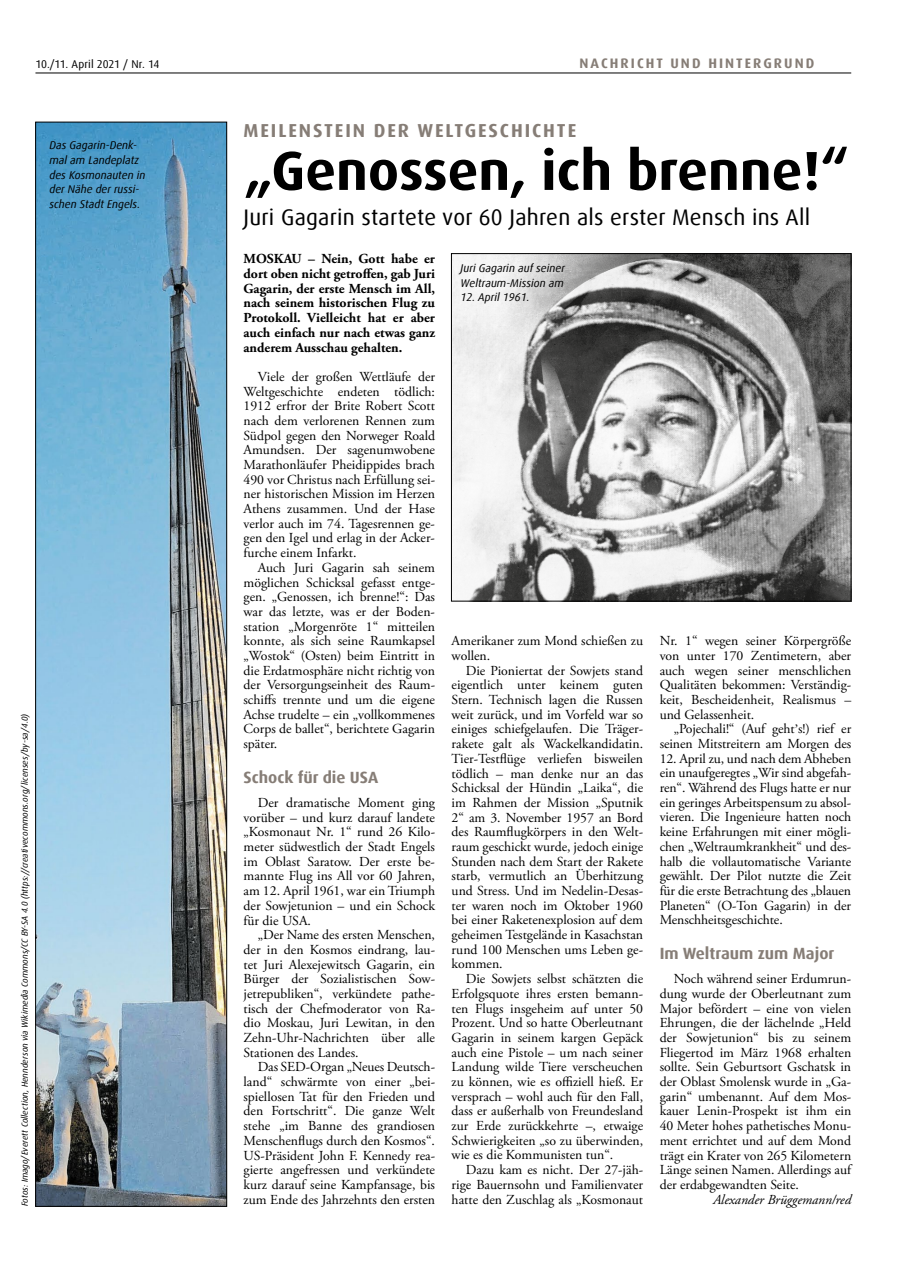
<style>
.page{position:relative;width:908px;height:1276px;background:#fff}
.page>*{position:absolute;margin:0;border:0;box-sizing:border-box;transform-origin:0 0}
.t1{font:700 55px "Dax Offc Pro";color:#000}
.t2{font:22.5px "Dax Offc Pro";letter-spacing:.01em;color:#000}
.t3{font:700 18.75px "Dax Offc Pro";letter-spacing:.1em;color:#867d76}
.t4{font:700 16.25px "Dax Offc Pro";color:#867d76}
.t5{font:13.75px/14.6px "Adobe Garamond Pro";color:#000;text-align:justify}
.t6{font:700 13.75px/14.6px "Adobe Garamond Pro";color:#000;text-align:justify}
.t7{font:700 13.75px "Dax Offc Pro";letter-spacing:.15em;color:#867d76}
.t8{font:italic 13.75px "Adobe Garamond Pro";color:#000}
.t9{font:italic 11.25px/14.8px "Dax Offc Pro";color:#000}
.t10{font:11.25px "Dax Offc Pro";letter-spacing:-.01em;color:#000}
.t11{font:italic 8.75px "Dax Offc Pro";color:#000}
</style>
<div class="page">
<hr style="left:35px;top:73px;width:815px;height:1px;background:#000">
<img style="left:453px;top:255px;width:395px;height:344px">
<div style="left:451px;top:253px;width:399px;height:348px;border:1px solid #000"></div>
<img style="left:37px;top:124px;width:188px;height:1080px">
<div style="left:35px;top:122px;width:192px;height:1084px;border:1px solid #000"></div>
<p class="t10" style="left:35px;top:56px;width:125px">10./11. April 2021 / Nr. 14</p>
<p class="t7" style="left:579px;top:54px;width:236px">NACHRICHT UND HINTERGRUND</p>
<p class="t9" style="left:49px;top:138px;width:98px">Das Gagarin-Denk&shy;mal am Landeplatz des Kosmonauten in der Nähe der russi&shy;schen Stadt Engels.</p>
<p class="t11" style="left:19px;top:1206px;width:495px;rotate:-90deg">Fotos: Imago/Everett Collection, Hennderson via Wikimedia Commons/CC BY-SA 4.0 (https://creativecommons.org/licenses/by-sa/4.0)</p>
<h3 class="t3" style="left:243px;top:119px;width:334px">MEILENSTEIN DER WELTGESCHICHTE</h3>
<h1 class="t1" style="left:243px;top:135px;width:606px">„Genossen, ich brenne!“</h1>
<h2 class="t2" style="left:243px;top:202px;width:568px">Juri Gagarin startete vor 60 Jahren als erster Mensch ins All</h2>
<p class="t6" style="left:243px;top:252px;width:193px">MOSKAU – Nein, Gott habe er dort oben nicht getroffen, gab Juri Gagarin, der erste Mensch im All, nach seinem historischen Flug zu Protokoll. Vielleicht hat er aber auch einfach nur nach etwas ganz anderem Ausschau gehalten.</p>
<p class="t5" style="left:243px;top:370px;width:193px;text-indent:14px">Viele der großen Wettläufe der Weltgeschichte endeten tödlich:<br>1912 erfror der Brite Robert Scott nach dem verlorenen Rennen zum Südpol gegen den Norweger Roald Amundsen. Der sagenumwobene Marathonläufer Pheidippides brach 490 vor Christus nach Erfüllung sei&shy;ner historischen Mission im Herzen Athens zusammen. Und der Hase verlor auch im 74. Tagesrennen ge&shy;gen den Igel und erlag in der Acker&shy;furche einem Infarkt.</p>
<p class="t5" style="left:243px;top:560px;width:193px;text-indent:14px">Auch Juri Gagarin sah seinem möglichen Schicksal gefasst entge&shy;gen. „Genossen, ich brenne!“: Das war das letzte, was er der Boden&shy;station „Morgenröte 1“ mitteilen konnte, als sich seine Raumkapsel „Wostok“ (Osten) beim Eintritt in die Erdatmosphäre nicht richtig von der Versorgungseinheit des Raum&shy;schiffs trennte und um die eigene Achse trudelte – ein „vollkommenes Corps de ballet“, berichtete Gagarin später.</p>
<p class="t4" style="left:243px;top:767px;width:136px">Schock für die USA</p>
<p class="t5" style="left:243px;top:796px;width:193px;text-indent:14px">Der dramatische Moment ging vorüber – und kurz darauf landete „Kosmonaut Nr. 1“ rund 26 Kilo&shy;meter südwestlich der Stadt Engels im Oblast Saratow. Der erste be&shy;mannte Flug ins All vor 60 Jahren, am 12. April 1961, war ein Triumph der Sowjetunion – und ein Schock für die USA.</p>
<p class="t5" style="left:243px;top:928px;width:193px;text-indent:14px">„Der Name des ersten Menschen, der in den Kosmos eindrang, lau&shy;tet Juri Alexejewitsch Gagarin, ein Bürger der Sozialistischen Sow&shy;jetrepubliken“, verkündete pathe&shy;tisch der Chefmoderator von Ra&shy;dio Moskau, Juri Lewitan, in den Zehn-Uhr-Nachrichten über alle Stationen des Landes.</p>
<p class="t5" style="left:243px;top:1060px;width:193px;text-indent:14px">Das SED-Organ „Neues Deutsch&shy;land“ schwärmte von einer „bei&shy;spiellosen Tat für den Frieden und den Fortschritt“. Die ganze Welt stehe „im Banne des grandiosen Menschenflugs durch den Kosmos“.<br>US-Präsident John F. Kennedy rea&shy;gierte angefressen und verkündete kurz darauf seine Kampfansage, bis zum Ende des Jahrzehnts den ersten</p>
<p class="t9" style="left:460px;top:261px;width:106px">Juri Gagarin auf seiner<br>Weltraum-Mission am</p>
<p class="t9" style="left:460px;top:290px;width:70px">12. April 1961.</p>
<p class="t5" style="left:451px;top:634px;width:193px">Amerikaner zum Mond schießen zu wollen.</p>
<p class="t5" style="left:451px;top:663px;width:193px;text-indent:14px">Die Pioniertat der Sowjets stand eigentlich unter keinem guten Stern. Technisch lagen die Russen weit zurück, und im Vorfeld war so einiges schiefgelaufen. Die Träger&shy;rakete galt als Wackelkandidatin.<br>Tier-Testflüge verliefen bisweilen tödlich – man denke nur an das Schicksal der Hündin „Laika“, die im Rahmen der Mission „Sputnik 2“ am 3. November 1957 an Bord des Raumflugkörpers in den Welt&shy;raum geschickt wurde, jedoch einige Stunden nach dem Start der Rakete starb, vermutlich an Überhitzung und Stress. Und im Nedelin-Desas&shy;ter waren noch im Oktober 1960 bei einer Raketenexplosion auf dem geheimen Testgelände in Kasachstan rund 100 Menschen ums Leben ge&shy;kommen.</p>
<p class="t5" style="left:451px;top:972px;width:193px;text-indent:14px">Die Sowjets selbst schätzten die Erfolgsquote ihres ersten bemann&shy;ten Flugs insgeheim auf unter 50<br>Prozent. Und so hatte Oberleutnant Gagarin in seinem kargen Gepäck auch eine Pistole – um nach seiner Landung wilde Tiere verscheuchen zu können, wie es offiziell hieß. Er versprach – wohl auch für den Fall, dass er außerhalb von Freundesland zur Erde zurückkehrte –, etwaige Schwierigkeiten „so zu überwinden, wie es die Kommunisten tun“.</p>
<p class="t5" style="left:451px;top:1163px;width:193px;text-indent:14px">Dazu kam es nicht. Der 27-jäh&shy;rige Bauernsohn und Familienvater hatte den Zuschlag als „Kosmonaut</p>
<p class="t5" style="left:659px;top:634px;width:193px">Nr. 1“ wegen seiner Körpergröße von unter 170 Zentimetern, aber auch wegen seiner menschlichen Qualitäten bekommen: Verständig&shy;keit, Bescheidenheit, Realismus – und Gelassenheit.</p>
<p class="t5" style="left:673px;top:722px;width:179px">„Pojechali!“ (Auf geht s!) rief er</p>
<p class="t5" style="left:659px;top:711px;width:193px;line-height:22.1px;text-indent:135px">,<br>seinen Mitstreitern am Morgen des</p>
<p class="t5" style="left:659px;top:751px;width:193px">12. April zu, und nach dem Abheben ein unaufgeregtes „Wir sind abgefah&shy;ren“. Während des Flugs hatte er nur ein geringes Arbeitspensum zu absol&shy;vieren. Die Ingenieure hatten noch keine Erfahrungen mit einer mögli&shy;chen „Weltraumkrankheit“ und des&shy;halb die vollautomatische Variante gewählt. Der Pilot nutzte die Zeit für die erste Betrachtung des „blauen Planeten“ (O-Ton Gagarin) in der Menschheitsgeschichte.</p>
<p class="t4" style="left:659px;top:943px;width:176px">Im Weltraum zum Major</p>
<p class="t5" style="left:659px;top:972px;width:193px;text-indent:14px">Noch während seiner Erdumrun&shy;dung wurde der Oberleutnant zum Major befördert – eine von vielen Ehrungen, die der lächelnde „Held der Sowjetunion“ bis zu seinem Fliegertod im März 1968 erhalten sollte. Sein Geburtsort Gschatsk in der Oblast Smolensk wurde in „Ga&shy;garin“ umbenannt. Auf dem Mos&shy;kauer Lenin-Prospekt ist ihm ein 40 Meter hohes pathetisches Monu&shy;ment errichtet und auf dem Mond trägt ein Krater von 265 Kilometern Länge seinen Namen. Allerdings auf der erdabgewandten Seite.</p>
<p class="t8" style="left:712px;top:1191px;width:140px">Alexander Brüggemann/red</p>
</div>
